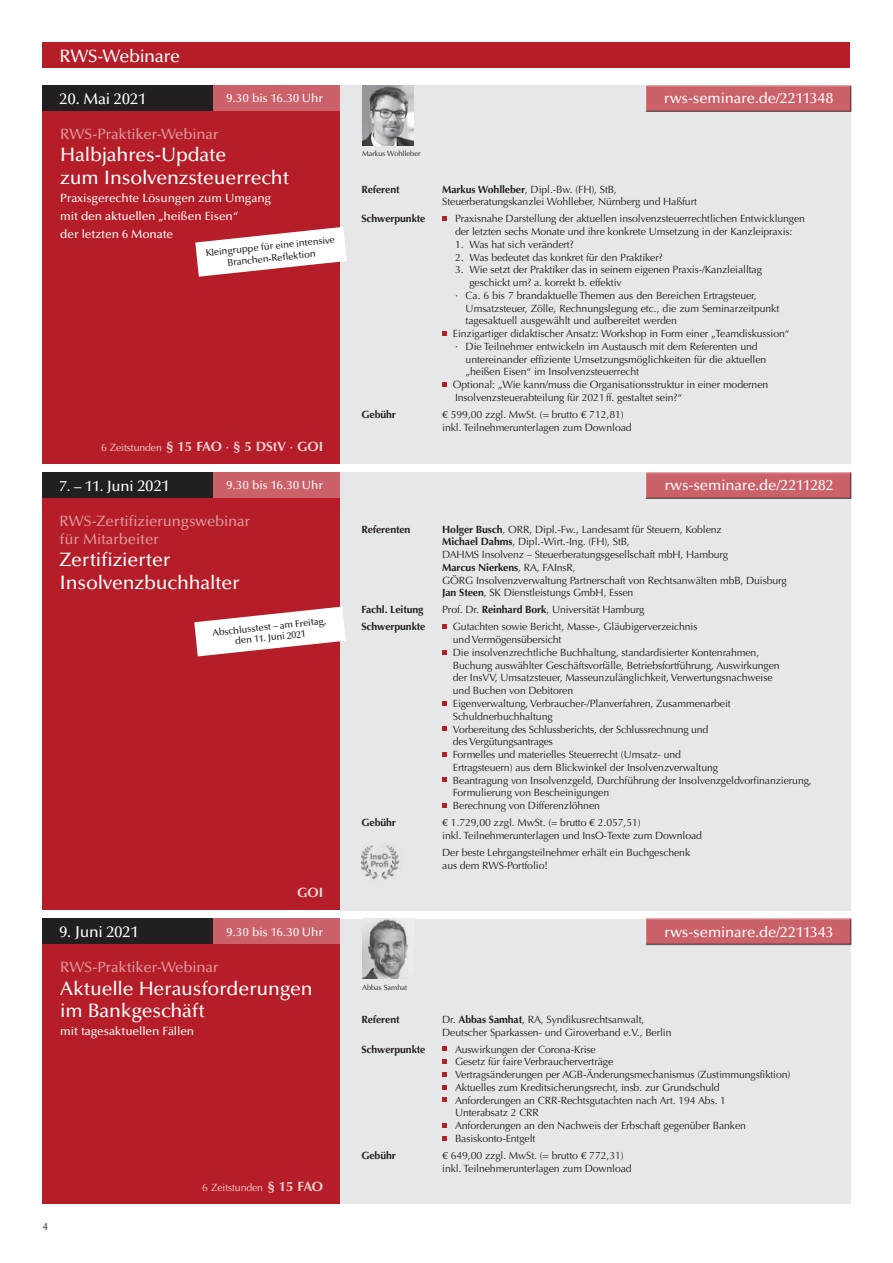
<style>
.page{position:relative;width:893px;height:1263px;background:#fff}
.page>*{position:absolute;margin:0;border:0;box-sizing:border-box;transform-origin:0 0}
.t1{font:500 19.5px/22.5px "Optima LT Pro";letter-spacing:-.01em;color:#fff}
.t2{font:500 18px "Optima LT Pro";letter-spacing:-.02em;color:#fff}
.t3{font:500 15.75px "Optima LT Pro";letter-spacing:.015em;color:#fff}
.t4{font:500 15px "Optima LT Pro";letter-spacing:-.01em;color:#fff}
.t5{font:500 15px/18px "Optima LT Pro";letter-spacing:-.01em;color:#de999e}
.t6{font:700 13.5px "Optima";letter-spacing:-.01em;color:#f0d2d4}
.t7{font:500 12px/18px "Optima LT Pro";letter-spacing:-.01em;color:#fff}
.t8{font:10.5px/12.8px "Optima";letter-spacing:-.01em;color:#231f20}
.t9{font:700 10.5px "Optima";letter-spacing:-.01em;color:#231f20}
.t10{font:10.5px "Optima";letter-spacing:-.01em;color:#f0d2d4}
.t11{font:500 9.75px/12px "Optima LT Pro";color:#231f20;text-align:center}
.t12{font:7.5px "Optima";letter-spacing:-.01em;color:#231f20}
.s1{font-weight:400;font-size:10.5px}
.s2{font-family:"Optima LT Pro";font-weight:500}
.s3{font-weight:700}
.s4{font-size:15.75px}
.s5{font-weight:700;font-size:13.5px}
</style>
<div class="page">
<div style="left:43px;top:43px;width:807px;height:25px;background:#b51d28"></div>
<div style="left:340px;top:85px;width:510px;height:378px;background:#e6e7e9"></div>
<div style="left:43px;top:111px;width:297px;height:352px;background:#b51d28"></div>
<svg style="left:195px;top:227px;width:152px;height:50px"></svg>
<img style="left:362px;top:85px;width:51px;height:60px">
<div style="left:645px;top:85px;width:207px;height:27px;background:#231f20;opacity:.75"></div>
<div style="left:43px;top:85px;width:297px;height:26px;background:#cb6169"></div>
<div style="left:43px;top:85px;width:170px;height:26px;background:#231f20"></div>
<svg style="left:442px;top:216px;width:4px;height:5px"></svg>
<svg style="left:442px;top:331px;width:4px;height:4px"></svg>
<svg style="left:442px;top:382px;width:4px;height:4px"></svg>
<div style="left:340px;top:472px;width:510px;height:438px;background:#e6e7e9"></div>
<div style="left:43px;top:497px;width:297px;height:413px;background:#b51d28"></div>
<div style="left:645px;top:472px;width:207px;height:27px;background:#231f20;opacity:.75"></div>
<div style="left:43px;top:472px;width:297px;height:25px;background:#cb6169"></div>
<div style="left:43px;top:472px;width:170px;height:25px;background:#231f20"></div>
<svg style="left:442px;top:624px;width:4px;height:5px"></svg>
<svg style="left:442px;top:650px;width:4px;height:4px"></svg>
<svg style="left:442px;top:701px;width:4px;height:4px"></svg>
<svg style="left:442px;top:726px;width:4px;height:5px"></svg>
<svg style="left:442px;top:752px;width:4px;height:4px"></svg>
<svg style="left:442px;top:777px;width:4px;height:5px"></svg>
<svg style="left:442px;top:803px;width:4px;height:4px"></svg>
<img style="left:361px;top:845px;width:39px;height:35px">
<div style="left:340px;top:918px;width:510px;height:285px;background:#e6e7e9"></div>
<div style="left:43px;top:944px;width:297px;height:259px;background:#b51d28"></div>
<img style="left:362px;top:918px;width:46px;height:61px">
<div style="left:645px;top:918px;width:207px;height:27px;background:#231f20;opacity:.75"></div>
<div style="left:43px;top:918px;width:297px;height:26px;background:#cb6169"></div>
<div style="left:43px;top:918px;width:170px;height:26px;background:#231f20"></div>
<svg style="left:442px;top:1047px;width:4px;height:4px"></svg>
<svg style="left:442px;top:1059px;width:4px;height:5px"></svg>
<svg style="left:442px;top:1072px;width:4px;height:4px"></svg>
<svg style="left:442px;top:1085px;width:4px;height:4px"></svg>
<svg style="left:442px;top:1098px;width:4px;height:4px"></svg>
<svg style="left:442px;top:1123px;width:4px;height:4px"></svg>
<svg style="left:442px;top:1136px;width:4px;height:4px"></svg>
<svg style="left:194px;top:606px;width:152px;height:50px"></svg>
<h2 class="t2" style="left:60px;top:44px;width:122px">RWS-Webinare</h2>
<h3 class="t3" style="left:60px;top:88px;width:88px">20. Mai 2021</h3>
<p class="t7" style="left:227px;top:89px;width:98px">9.30 bis 16.30 Uhr</p>
<h3 class="t4" style="left:664px;top:89px;width:171px">rws-seminare.de/2211348</h3>
<h3 class="t5" style="left:60px;top:125px;width:160px">RWS-Praktiker-Webinar</h3>
<h1 class="t1" style="left:60px;top:143px;width:230px">Halbjahres-Update<br>zum Insolvenzsteuerrecht</h1>
<p class="t7" style="left:60px;top:189px;width:212px">Praxisgerechte Lösungen zum Umgang mit den aktuellen „heißen Eisen“<br>der letzten 6 Monate</p>
<p class="t11" style="left:205px;top:247px;width:131px;rotate:-6deg">Kleingruppe für eine intensive<br>Branchen-Refl ektion</p>
<p class="t6" style="left:101px;top:438px;width:224px"><span class="s1">6 Zeitstunden</span> § 15 FAO <span class="s2">∙</span> § 5 DStV <span class="s2">∙</span> GOI</p>
<p class="t12" style="left:362px;top:149px;width:60px">Markus Wohlleber</p>
<p class="t9" style="left:361px;top:183px;width:40px">Referent</p>
<p class="t8" style="left:442px;top:183px;width:256px"><span class="s3">Markus Wohlleber</span>, Dipl.-Bw. (FH), StB,<br>Steuerberatungskanzlei Wohlleber, Nürnberg und Haßfurt</p>
<p class="t9" style="left:361px;top:213px;width:66px">Schwerpunkte</p>
<p class="t8" style="left:455px;top:212px;width:352px">Praxisnahe Darstellung der aktuellen insolvenzsteuerrechtlichen Entwicklungen der letzten sechs Monate und ihre konkrete Umsetzung in der Kanzleipraxis:</p>
<p class="t8" style="left:455px;top:238px;width:120px">1. Was hat sich verändert?</p>
<p class="t8" style="left:455px;top:251px;width:209px">2. Was bedeutet das konkret für den Praktiker?</p>
<p class="t8" style="left:455px;top:263px;width:308px">3. Wie setzt der Praktiker das in seinem eigenen Praxis-/Kanzleialltag</p>
<p class="t8" style="left:469px;top:276px;width:154px">geschickt um? a. korrekt b. effektiv</p>
<p class="t8" style="left:455px;top:289px;width:303px">· Ca. 6 bis 7 brandaktuelle Themen aus den Bereichen Ertragsteuer,</p>
<p class="t8" style="left:466px;top:302px;width:315px">Umsatzsteuer, Zölle, Rechnungslegung etc., die zum Seminarzeitpunkt</p>
<p class="t8" style="left:466px;top:314px;width:213px">tagesaktuell ausgewählt und aufbereitet werden</p>
<p class="t8" style="left:453px;top:327px;width:338px">Einzigartiger didaktischer Ansatz: Workshop in Form einer „Teamdiskussion“</p>
<p class="t8" style="left:455px;top:340px;width:304px">· Die Teilnehmer entwickeln im Austausch mit dem Referenten und</p>
<p class="t8" style="left:466px;top:353px;width:302px">untereinander effiziente Umsetzungsmöglichkeiten für die aktuellen</p>
<p class="t8" style="left:466px;top:365px;width:175px">„heißen Eisen“ im Insolvenzsteuerrecht</p>
<p class="t8" style="left:453px;top:378px;width:317px">Optional: „Wie kann/muss die Organisationsstruktur in einer modernen</p>
<p class="t8" style="left:455px;top:391px;width:229px">Insolvenzsteuerabteilung für 2021ff. gestaltet sein?“</p>
<p class="t9" style="left:361px;top:408px;width:36px">Gebühr</p>
<p class="t8" style="left:442px;top:408px;width:191px">€ 599,00 zzgl. MwSt. (= brutto € 712,81) inkl. Teilnehmerunterlagen zum Download</p>
<h3 class="t4" style="left:60px;top:476px;width:112px">7. – 11. Juni <span class="s4">2021</span></h3>
<p class="t7" style="left:227px;top:476px;width:98px">9.30 bis 16.30 Uhr</p>
<h3 class="t4" style="left:664px;top:476px;width:170px">rws-seminare.de/2211282</h3>
<p class="t9" style="left:361px;top:523px;width:51px">Referenten</p>
<p class="t8" style="left:442px;top:523px;width:346px"><span class="s3">Holger Busch</span>, ORR, Dipl.-Fw., Landesamt für Steuern, Koblenz<br><span class="s3">Michael Dahms</span>, Dipl.-Wirt.-Ing. (FH), StB,<br>DAHMS Insolvenz – Steuerberatungsgesellschaft mbH, Hamburg<br><span class="s3">Marcus Nierkens</span>, RA, FAInsR,<br>GÖRG Insolvenzverwaltung Partnerschaft von Rechtsanwälten mbB, Duisburg <span class="s3">Jan Steen</span>, SK Dienstleistungs GmbH, Essen</p>
<p class="t9" style="left:361px;top:604px;width:64px">Fachl. Leitung</p>
<p class="t8" style="left:442px;top:604px;width:204px">Prof. Dr. <span class="s3">Reinhard Bork</span>, Universität Hamburg</p>
<p class="t9" style="left:361px;top:621px;width:66px">Schwerpunkte</p>
<p class="t8" style="left:453px;top:621px;width:360px">Gutachten sowie Bericht, Masse-, Gläubigerverzeichnis<br>und Vermögensübersicht<br>Die insolvenzrechtliche Buchhaltung, standardisierter Kontenrahmen,<br>Buchung auswählter Geschäftsvorfälle, Betriebsfortführung, Auswirkungen<br>der InsVV, Umsatzsteuer, Masseunzulänglichkeit, Verwertungsnachweise<br>und Buchen von Debitoren<br>Eigenverwaltung, Verbraucher-/Planverfahren, Zusammenarbeit Schuldnerbuchhaltung<br>Vorbereitung des Schlussberichts, der Schlussrechnung und<br>des Vergütungsantrages<br>Formelles und materielles Steuerrecht (Umsatz- und<br>Ertragsteuern) aus dem Blickwinkel der Insolvenzverwaltung<br>Beantragung von Insolvenzgeld, Durchführung der Insolvenzgeldvorfinanzierung, Formulierung von Bescheinigungen<br>Berechnung von Differenzlöhnen</p>
<p class="t9" style="left:361px;top:816px;width:36px">Gebühr</p>
<p class="t8" style="left:442px;top:816px;width:261px">€ 1.729,00 zzgl. MwSt. (= brutto € 2.057,51)<br>inkl. Teilnehmerunterlagen und InsO-Texte zum Download</p>
<p class="t8" style="left:442px;top:846px;width:249px">Der beste Lehrgangsteilnehmer erhält ein Buchgeschenk aus dem RWS-Portfolio!</p>
<h3 class="t5" style="left:60px;top:511px;width:192px">RWS-Zertifizierungswebinar für Mitarbeiter</h3>
<h1 class="t1" style="left:60px;top:548px;width:182px">Zertifizierter<br>Insolvenzbuchhalter</h1>
<p class="t11" style="left:212px;top:627px;width:116px;line-height:10.5px;rotate:-6deg">Abschlusstest – am Freitag, den 11. Juni 2021</p>
<p class="t6" style="left:297px;top:885px;width:27px">GOI</p>
<h3 class="t3" style="left:60px;top:922px;width:81px">9. Juni 2021</h3>
<p class="t7" style="left:227px;top:923px;width:98px">9.30 bis 16.30 Uhr</p>
<h3 class="t4" style="left:664px;top:922px;width:171px">rws-seminare.de/2211343</h3>
<h3 class="t5" style="left:60px;top:958px;width:160px">RWS-Praktiker-Webinar</h3>
<h1 class="t1" style="left:60px;top:977px;width:254px">Aktuelle Herausforderungen im Bankgeschäft</h1>
<p class="t7" style="left:60px;top:1022px;width:135px">mit tagesaktuellen Fällen</p>
<p class="t10" style="left:202px;top:1181px;width:122px">6 Zeitstunden <span class="s5">§ 15 FAO</span></p>
<p class="t12" style="left:362px;top:983px;width:47px">Abbas Samhat</p>
<p class="t9" style="left:361px;top:1013px;width:40px">Referent</p>
<p class="t8" style="left:442px;top:1013px;width:231px">Dr. <span class="s3">Abbas Samhat</span>, RA, Syndikusrechtsanwalt,<br>Deutscher Sparkassen- und Giroverband e.V., Berlin</p>
<p class="t9" style="left:361px;top:1043px;width:66px">Schwerpunkte</p>
<p class="t8" style="left:455px;top:1043px;width:337px">Auswirkungen der Corona-Krise<br>Gesetz für faire Verbraucherverträge<br>Vertragsänderungen per AGB-Änderungsmechanismus (Zustimmungsfiktion)<br>Aktuelles zum Kreditsicherungsrecht, insb. zur Grundschuld<br>Anforderungen an CRR-Rechtsgutachten nach Art. 194 Abs. 1<br>Unterabsatz 2 CRR<br>Anforderungen an den Nachweis der Erbschaft gegenüber Banken Basiskonto-Entgelt</p>
<p class="t9" style="left:361px;top:1149px;width:36px">Gebühr</p>
<p class="t8" style="left:442px;top:1149px;width:191px">€ 649,00 zzgl. MwSt. (= brutto € 772,31) inkl. Teilnehmerunterlagen zum Download</p>
<p class="t8" style="left:43px;top:1220px;width:7px">4</p>
</div>
